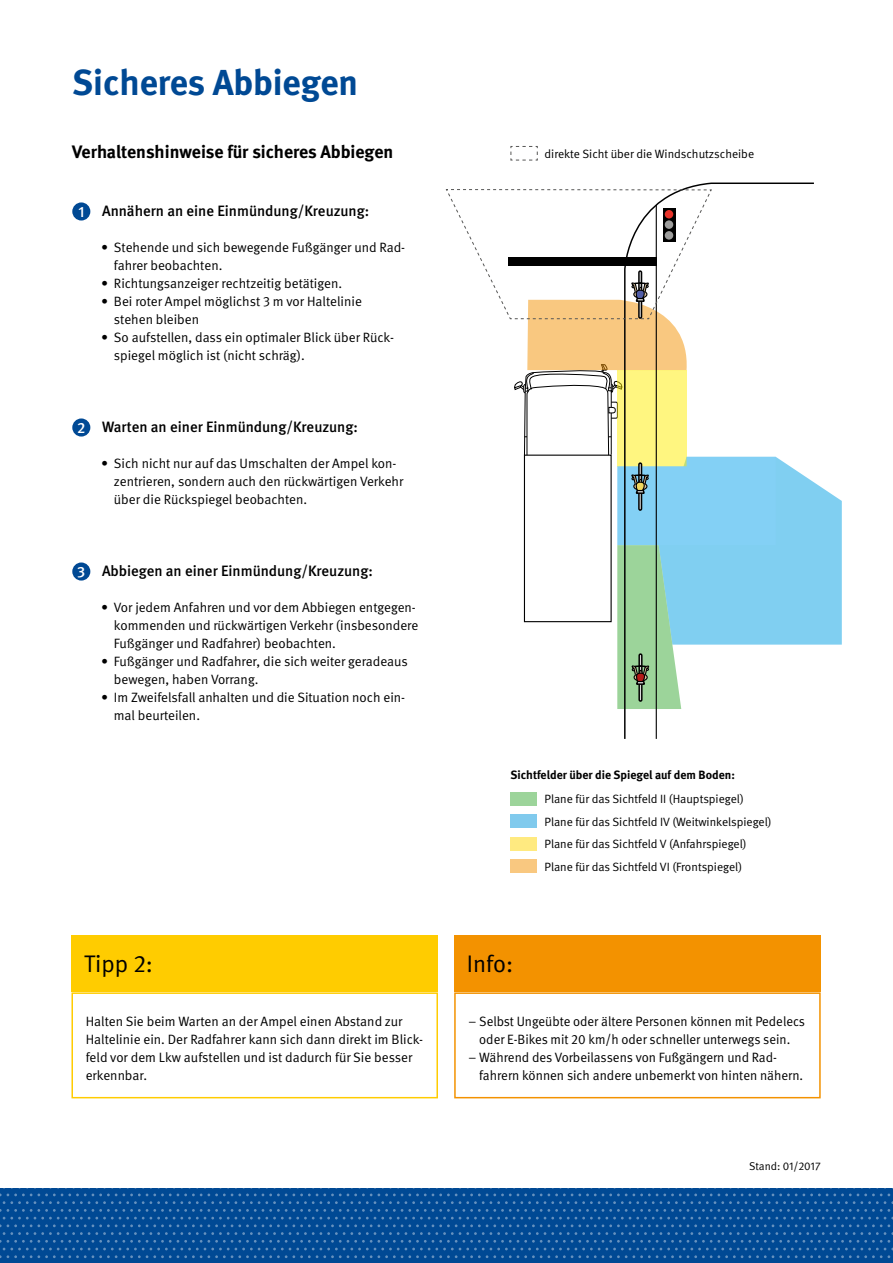
<style>
.page{position:relative;width:893px;height:1263px;background:#fff}
.page>*{position:absolute;margin:0;border:0;box-sizing:border-box;transform-origin:0 0}
.t1{font:700 36px "DGUV Meta";color:#004994}
.t2{font:24px "DGUV Meta";color:#000}
.t3{font:700 18px "DGUV Meta";letter-spacing:-.005em;color:#000}
.t4{font:500 15px "DGUV Meta";color:#000}
.t5{font:13.5px/18px "DGUV Meta";color:#000}
.t6{font:12px/22.5px "DGUV Meta";color:#000}
.t7{font:700 12px "DGUV Meta";color:#000}
.t8{font:11.25px "DGUV Meta";color:#000}
.s1{color:#fff}
</style>
<div class="page">
<div style="left:0;top:1188px;width:893px;height:75px;background:#004994"></div>
<svg style="left:0;top:1188px;width:893px;height:70px"></svg>
<div style="left:72px;top:202px;width:18px;height:19px;background:#004994;border-radius:50%"></div>
<div style="left:71px;top:935px;width:367px;height:57px;background:#fc0"></div>
<div style="left:71px;top:992px;width:367px;height:106px;border:2px solid #fc0"></div>
<div style="left:72px;top:418px;width:18px;height:19px;background:#004994;border-radius:50%"></div>
<div style="left:72px;top:562px;width:18px;height:19px;background:#004994;border-radius:50%"></div>
<div style="left:454px;top:935px;width:367px;height:57px;background:#f39200"></div>
<div style="left:454px;top:992px;width:367px;height:106px;border:2px solid #f39200"></div>
<hr style="left:656px;top:205px;width:1px;height:534px;background:#000">
<div style="left:510px;top:792px;width:27px;height:14px;background:#9cd49a"></div>
<div style="left:510px;top:814px;width:27px;height:14px;background:#80caed"></div>
<div style="left:510px;top:837px;width:27px;height:14px;background:#ffea80"></div>
<div style="left:510px;top:859px;width:27px;height:14px;background:#f9c880"></div>
<svg style="left:445px;top:189px;width:397px;height:520px"></svg>
<svg style="left:510px;top:146px;width:28px;height:15px"></svg>
<h1 class="t1" style="left:72px;top:61px;width:287px">Sicheres Abbiegen</h1>
<h3 class="t3" style="left:72px;top:141px;width:322px">Verhaltenshinweise für sicheres Abbiegen</h3>
<p class="t4" style="left:78px;top:202px;width:292px"><span class="s1">1</span> Annähern an eine Einmündung/Kreuzung:</p>
<p class="t5" style="left:101px;top:239px;width:306px">∙ Stehende und sich bewegende Fußgänger und Rad-</p>
<p class="t5" style="left:114px;top:257px;width:110px">fahrer beobachten.</p>
<p class="t5" style="left:101px;top:275px;width:242px">∙ Richtungsanzeiger rechtzeitig betätigen.</p>
<p class="t5" style="left:101px;top:293px;width:262px">∙ Bei roter Ampel möglichst 3 m vor Haltelinie</p>
<p class="t5" style="left:114px;top:311px;width:87px">stehen bleiben</p>
<p class="t5" style="left:101px;top:329px;width:294px">∙ So aufstellen, dass ein optimaler Blick über Rück-</p>
<p class="t5" style="left:114px;top:347px;width:192px">spiegel möglich ist (nicht schräg).</p>
<p class="t4" style="left:77px;top:418px;width:282px"><span class="s1">2</span> Warten an einer Einmündung/Kreuzung:</p>
<p class="t5" style="left:114px;top:455px;width:291px;text-indent:-13px">∙ Sich nicht nur auf das Umschalten der Ampel kon&shy;zentrieren, sondern auch den rückwärtigen Verkehr über die Rückspiegel beobachten.</p>
<p class="t4" style="left:77px;top:562px;width:297px"><span class="s1">3</span> Abbiegen an einer Einmündung/Kreuzung:</p>
<p class="t5" style="left:101px;top:599px;width:316px">∙ Vor jedem Anfahren und vor dem Abbiegen entgegen-</p>
<p class="t5" style="left:114px;top:617px;width:306px">kommenden und rückwärtigen Verkehr (insbesondere</p>
<p class="t5" style="left:114px;top:635px;width:224px">Fußgänger und Radfahrer) beobachten.</p>
<p class="t5" style="left:101px;top:653px;width:308px">∙ Fußgänger und Radfahrer, die sich weiter geradeaus</p>
<p class="t5" style="left:114px;top:671px;width:146px">bewegen, haben Vorrang.</p>
<p class="t5" style="left:101px;top:689px;width:305px">∙ Im Zweifelsfall anhalten und die Situation noch ein-</p>
<p class="t5" style="left:114px;top:707px;width:88px">mal beurteilen.</p>
<h2 class="t2" style="left:84px;top:950px;width:70px">Tipp 2:</h2>
<p class="t5" style="left:86px;top:1013px;width:339px">Halten Sie beim Warten an der Ampel einen Abstand zur Haltelinie ein. Der Radfahrer kann sich dann direkt im Blick&shy;feld vor dem Lkw aufstellen und ist dadurch für Sie besser erkennbar.</p>
<p class="t6" style="left:545px;top:143px;width:211px">direkte Sicht über die Windschutzscheibe</p>
<p class="t7" style="left:510px;top:767px;width:226px">Sichtfelder über die Spiegel auf dem Boden:</p>
<p class="t6" style="left:545px;top:788px;width:229px">Plane für das Sichtfeld II (Hauptspiegel)<br>Plane für das Sichtfeld IV (Weitwinkelspiegel)<br>Plane für das Sichtfeld V (Anfahrspiegel)<br>Plane für das Sichtfeld VI (Frontspiegel)</p>
<h2 class="t2" style="left:467px;top:950px;width:48px">Info:</h2>
<p class="t5" style="left:468px;top:1013px;width:338px;text-align:center">– Selbst Ungeübte oder ältere Personen können mit Pedelecs oder E-Bikes mit 20 km/h oder schneller unterwegs sein.</p>
<p class="t5" style="left:479px;top:1049px;width:325px;text-indent:-11px">– Während des Vorbeilassens von Fußgängern und Rad&shy;fahrern können sich andere unbemerkt von hinten nähern.</p>
<p class="t8" style="left:749px;top:1160px;width:73px">Stand: 01/2017</p>
</div>
